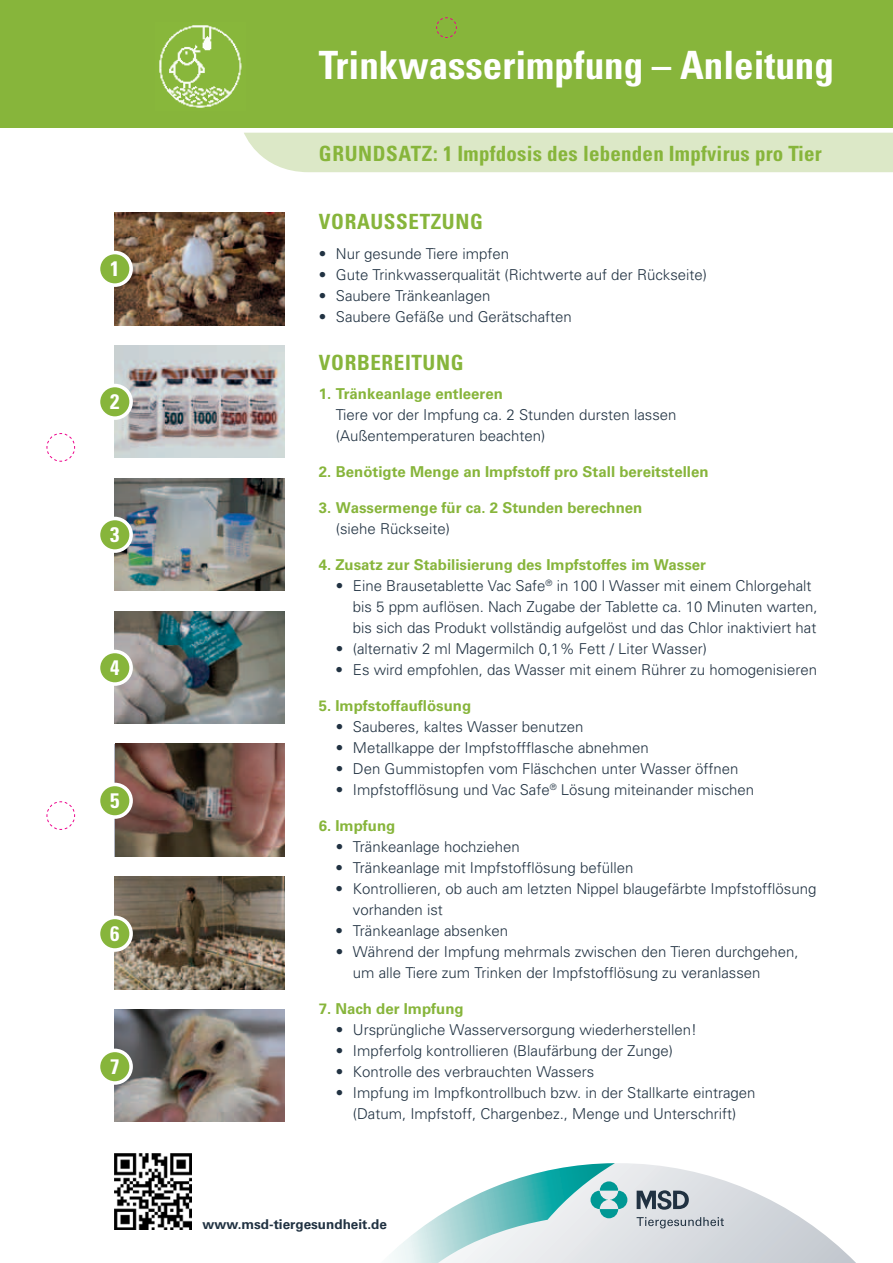
<style>
.page{position:relative;width:893px;height:1263px;background:#fff}
.page>*{position:absolute;margin:0;border:0;box-sizing:border-box;transform-origin:0 0}
.t1{font:700 condensed 39px "Univers";color:#fff}
.t2{font:700 condensed 21px "Univers";letter-spacing:.01em;color:#87b53b}
.t3{font:700 condensed 21px "Univers";letter-spacing:.03em;color:#87b53b}
.t4{font:700 condensed 21px "Univers";color:#fff}
.t5{font:300 15px/21px "Univers";color:#213242}
.t6{font:700 15px "Univers";color:#87b53b}
.t7{font:700 13.5px "Univers";color:#213242}
</style>
<div class="page">
<div style="left:0;top:0;width:893px;height:128px;background:#87b53b"></div>
<svg style="left:627px;top:1163px;width:229px;height:100px"></svg>
<svg style="left:392px;top:1163px;width:235px;height:100px"></svg>
<svg style="left:637px;top:1190px;width:52px;height:20px"></svg>
<svg style="left:637px;top:1217px;width:87px;height:11px"></svg>
<img style="left:115px;top:213px;width:170px;height:112px">
<img style="left:115px;top:478px;width:170px;height:113px">
<img style="left:115px;top:744px;width:170px;height:112px">
<img style="left:115px;top:345px;width:170px;height:113px">
<img style="left:115px;top:611px;width:170px;height:112px">
<img style="left:115px;top:877px;width:170px;height:112px">
<img style="left:115px;top:1009px;width:170px;height:113px">
<div style="left:244px;top:133px;width:649px;height:39px;background:#dce8c7"></div>
<div style="left:99px;top:253px;width:32px;height:32px;background:#87b53b;border-radius:50%"></div>
<div style="left:97px;top:251px;width:36px;height:36px;border:4px solid #fff;border-radius:50%"></div>
<div style="left:99px;top:385px;width:32px;height:33px;background:#87b53b;border-radius:50%"></div>
<div style="left:97px;top:384px;width:36px;height:36px;border:4px solid #fff;border-radius:50%"></div>
<div style="left:99px;top:518px;width:32px;height:33px;background:#87b53b;border-radius:50%"></div>
<div style="left:97px;top:517px;width:36px;height:36px;border:4px solid #fff;border-radius:50%"></div>
<div style="left:99px;top:651px;width:32px;height:33px;background:#87b53b;border-radius:50%"></div>
<div style="left:97px;top:650px;width:36px;height:36px;border:4px solid #fff;border-radius:50%"></div>
<div style="left:99px;top:784px;width:32px;height:33px;background:#87b53b;border-radius:50%"></div>
<div style="left:97px;top:783px;width:36px;height:36px;border:4px solid #fff;border-radius:50%"></div>
<div style="left:99px;top:917px;width:32px;height:33px;background:#87b53b;border-radius:50%"></div>
<div style="left:97px;top:916px;width:36px;height:36px;border:4px solid #fff;border-radius:50%"></div>
<div style="left:99px;top:1050px;width:32px;height:33px;background:#87b53b;border-radius:50%"></div>
<div style="left:97px;top:1048px;width:36px;height:37px;border:4px solid #fff;border-radius:50%"></div>
<img style="left:159px;top:25px;width:83px;height:83px">
<img style="left:115px;top:1153px;width:76px;height:77px">
<svg style="left:436px;top:17px;width:21px;height:21px"></svg>
<svg style="left:47px;top:433px;width:28px;height:29px"></svg>
<svg style="left:47px;top:801px;width:28px;height:29px"></svg>
<h2 class="t4" style="left:110px;top:256px;width:11px">1</h2>
<h2 class="t4" style="left:110px;top:389px;width:11px">2</h2>
<h2 class="t4" style="left:110px;top:522px;width:11px">3</h2>
<h2 class="t4" style="left:110px;top:655px;width:11px">4</h2>
<h2 class="t4" style="left:110px;top:788px;width:11px">5</h2>
<h2 class="t4" style="left:110px;top:921px;width:11px">6</h2>
<h2 class="t4" style="left:110px;top:1053px;width:11px">7</h2>
<h1 class="t1" style="left:319px;top:41px;width:516px">Trinkwasserimpfung – Anleitung</h1>
<h2 class="t2" style="left:319px;top:140px;width:504px">GRUNDSATZ: 1 Impfdosis des lebenden Impfvirus pro Tier</h2>
<h2 class="t3" style="left:319px;top:209px;width:165px">VORAUSSETZUNG</h2>
<p class="t5" style="left:319px;top:243px;width:192px">• Nur gesunde Tiere impfen</p>
<p class="t5" style="left:319px;top:264px;width:390px">• Gute Trinkwasserqualität (Richtwerte auf der Rückseite)</p>
<p class="t5" style="left:319px;top:285px;width:173px">• Saubere Tränkeanlagen</p>
<p class="t5" style="left:319px;top:306px;width:254px">• Saubere Gefäße und Gerätschaften</p>
<h2 class="t3" style="left:319px;top:349px;width:146px">VORBEREITUNG</h2>
<p class="t6" style="left:319px;top:385px;width:186px">1. Tränkeanlage entleeren</p>
<p class="t5" style="left:336px;top:404px;width:342px">Tiere vor der Impfung ca. 2 Stunden dursten lassen (Außentemperaturen beachten)</p>
<p class="t6" style="left:319px;top:463px;width:391px">2. Benötigte Menge an Impfstoff pro Stall bereitstellen</p>
<p class="t6" style="left:319px;top:499px;width:325px">3. Wassermenge für ca. 2 Stunden berechnen</p>
<p class="t5" style="left:336px;top:518px;width:116px">(siehe Rückseite)</p>
<p class="t6" style="left:319px;top:556px;width:389px">4. Zusatz zur Stabilisierung des Impfstoffes im Wasser</p>
<p class="t5" style="left:353px;top:575px;width:466px;text-indent:-17px">• Eine Brausetablette Vac Safe<sup>®</sup> in 100 l Wasser mit einem Chlorgehalt bis 5 ppm auflösen. Nach Zugabe der Tablette ca. 10 Minuten warten, bis sich das Produkt vollständig aufgelöst und das Chlor inaktiviert hat</p>
<p class="t5" style="left:336px;top:638px;width:372px">• (alternativ 2 ml Magermilch 0,1% Fett / Liter Wasser)</p>
<p class="t5" style="left:335px;top:659px;width:483px">• Es wird empfohlen, das Wasser mit einem Rührer zu homogenisieren</p>
<p class="t6" style="left:319px;top:697px;width:154px">5. Impfstoffauflösung</p>
<p class="t5" style="left:336px;top:716px;width:249px">• Sauberes, kaltes Wasser benutzen</p>
<p class="t5" style="left:336px;top:737px;width:314px">• Metallkappe der Impfstoffflasche abnehmen</p>
<p class="t5" style="left:336px;top:758px;width:404px">• Den Gummistopfen vom Fläschchen unter Wasser öffnen</p>
<p class="t5" style="left:336px;top:779px;width:420px">• Impfstofflösung und Vac Safe<sup>®</sup> Lösung miteinander mischen</p>
<p class="t6" style="left:319px;top:817px;width:78px">6. Impfung</p>
<p class="t5" style="left:336px;top:836px;width:186px">• Tränkeanlage hochziehen</p>
<p class="t5" style="left:335px;top:857px;width:299px">• Tränkeanlage mit Impfstofflösung befüllen</p>
<p class="t5" style="left:353px;top:878px;width:465px;text-indent:-18px">• Kontrollieren, ob auch am letzten Nippel blaugefärbte Impfstofflösung vorhanden ist</p>
<p class="t5" style="left:335px;top:920px;width:174px">• Tränkeanlage absenken</p>
<p class="t5" style="left:353px;top:941px;width:447px;text-indent:-17px">• Während der Impfung mehrmals zwischen den Tieren durchgehen, um alle Tiere zum Trinken der Impfstofflösung zu veranlassen</p>
<p class="t6" style="left:319px;top:1000px;width:146px">7. Nach der Impfung</p>
<p class="t5" style="left:336px;top:1019px;width:362px">• Ursprüngliche Wasserversorgung wiederherstellen!</p>
<p class="t5" style="left:336px;top:1040px;width:339px">• Impferfolg kontrollieren (Blaufärbung der Zunge)</p>
<p class="t5" style="left:336px;top:1061px;width:260px">• Kontrolle des verbrauchten Wassers</p>
<p class="t5" style="left:336px;top:1082px;width:421px;text-align:center">• Impfung im Impfkontrollbuch bzw. in der Stallkarte eintragen (Datum, Impfstoff, Chargenbez., Menge und Unterschrift)</p>
<p class="t7" style="left:202px;top:1216px;width:186px">www.msd-tiergesundheit.de</p>
</div>
